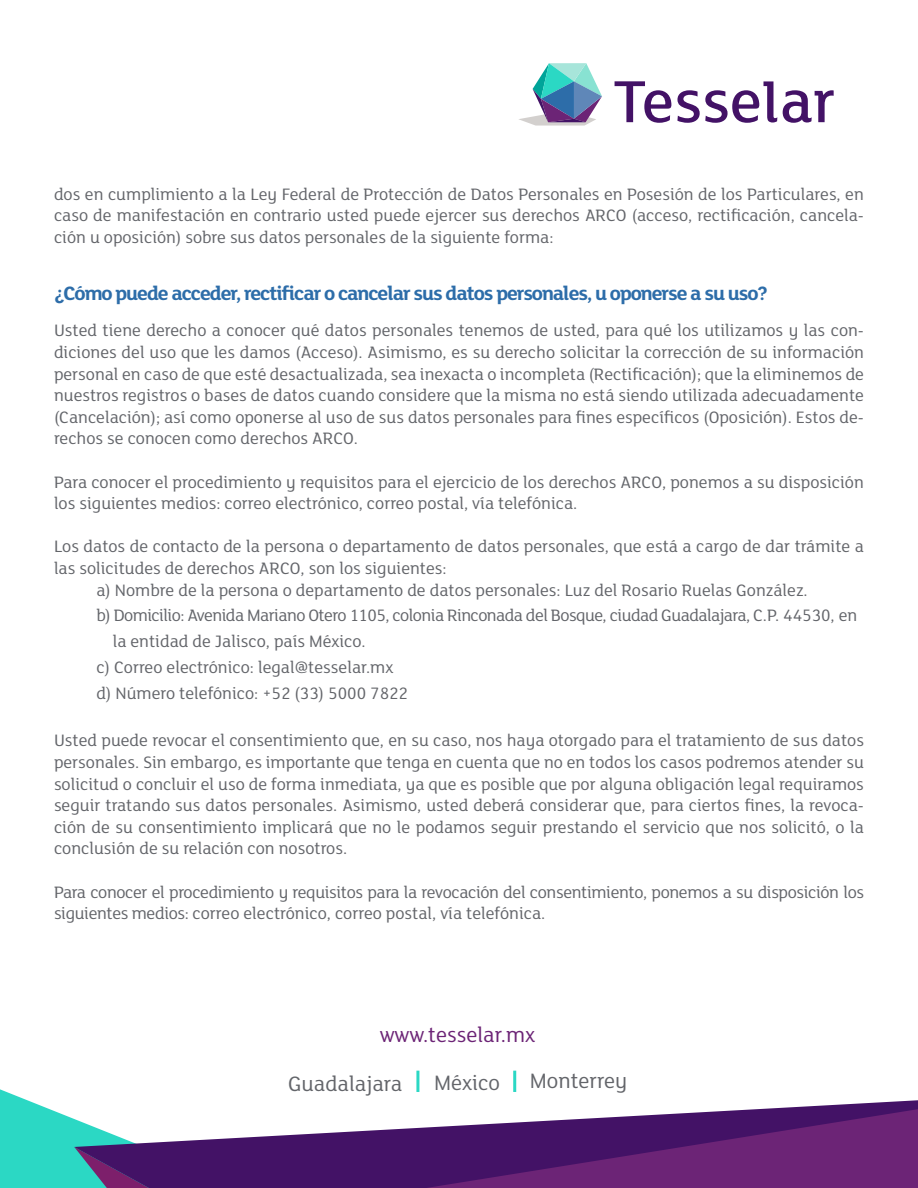
<style>
.page{position:relative;width:918px;height:1188px;background:#fff}
.page>*{position:absolute;margin:0;border:0;box-sizing:border-box;transform-origin:0 0}
.t1{font:22.65px "FS Lola";color:#63656a}
.t2{font:22.65px "FS Lola";color:#6c2476}
.t3{font:700 21px "FS Lola";letter-spacing:-.05em;color:#2d6da9}
.t4{font:18px/21.6px "FS Lola";color:#63656a;text-align:justify}
.t5{font:18px/21.6px "FS Lola";letter-spacing:-.02em;color:#63656a}
.t6{font:18px "FS Lola";letter-spacing:-.03em;color:#63656a}
</style>
<div class="page">
<svg style="left:615px;top:81px;width:56px;height:42px"></svg>
<svg style="left:677px;top:81px;width:100px;height:42px"></svg>
<svg style="left:783px;top:90px;width:51px;height:33px"></svg>
<svg style="left:519px;top:63px;width:83px;height:63px"></svg>
<svg style="left:0;top:1089px;width:74px;height:99px;background:#4bddcd"></svg>
<svg style="left:74px;top:1100px;width:844px;height:88px"></svg>
<svg style="left:426px;top:1109px;width:492px;height:79px;background:#662d7a"></svg>
<hr style="left:416px;top:1071px;width:3px;height:21px;background:#2bd8c4">
<hr style="left:513px;top:1071px;width:3px;height:21px;background:#2bd8c4">
<p class="t4" style="left:54px;top:182px;width:811px">dos en cumplimiento a la Ley Federal de Protección de Datos Personales en Posesión de los Particulares, en caso de manifestación en contrario usted puede ejercer sus derechos ARCO (acceso, rectificación, cancela&shy;ción u oposición) sobre sus datos personales de la siguiente forma:</p>
<p class="t3" style="left:54px;top:279px;width:716px">¿Cómo puede acceder, rectificar o cancelar sus datos personales, u oponerse a su uso?</p>
<p class="t4" style="left:54px;top:319px;width:812px">Usted tiene derecho a conocer qué datos personales tenemos de usted, para qué los utilizamos y las con&shy;diciones del uso que les damos (Acceso). Asimismo, es su derecho solicitar la corrección de su información personal en caso de que esté desactualizada, sea inexacta o incompleta (Rectificación); que la eliminemos de nuestros registros o bases de datos cuando considere que la misma no está siendo utilizada adecuadamente (Cancelación); así como oponerse al uso de sus datos personales para fines específicos (Oposición). Estos de&shy;rechos se conocen como derechos ARCO.</p>
<p class="t4" style="left:54px;top:470px;width:811px">Para conocer el procedimiento y requisitos para el ejercicio de los derechos ARCO, ponemos a su disposición los siguientes medios: correo electrónico, correo postal, vía telefónica.</p>
<p class="t4" style="left:54px;top:535px;width:812px">Los datos de contacto de la persona o departamento de datos personales, que está a cargo de dar trámite a las solicitudes de derechos ARCO, son los siguientes:</p>
<p class="t4" style="left:97px;top:578px;width:713px">a) Nombre de la persona o departamento de datos personales: Luz del Rosario Ruelas González.</p>
<p class="t6" style="left:97px;top:604px;width:762px">b) Domicilio: Avenida Mariano Otero 1105, colonia Rinconada del Bosque, ciudad Guadalajara, C.P. 44530, en</p>
<p class="t4" style="left:113px;top:630px;width:254px">la entidad de Jalisco, país México.</p>
<p class="t4" style="left:97px;top:656px;width:298px">c) Correo electrónico: legal@tesselar.mx</p>
<p class="t4" style="left:97px;top:682px;width:313px">d) Número telefónico: +52 (33) 5000 7822</p>
<p class="t4" style="left:54px;top:729px;width:812px">Usted puede revocar el consentimiento que, en su caso, nos haya otorgado para el tratamiento de sus datos personales. Sin embargo, es importante que tenga en cuenta que no en todos los casos podremos atender su solicitud o concluir el uso de forma inmediata, ya que es posible que por alguna obligación legal requiramos seguir tratando sus datos personales. Asimismo, usted deberá considerar que, para ciertos fines, la revoca&shy;ción de su consentimiento implicará que no le podamos seguir prestando el servicio que nos solicitó, o la conclusión de su relación con nosotros.</p>
<p class="t5" style="left:54px;top:880px;width:812px">Para conocer el procedimiento y requisitos para la revocación del consentimiento, ponemos a su disposición los siguientes medios: correo electrónico, correo postal, vía telefónica.</p>
<p class="t2" style="left:380px;top:1020px;width:157px">www.tesselar.mx</p>
<p class="t1" style="left:288px;top:1069px;width:116px">Guadalajara</p>
<p class="t1" style="left:434px;top:1068px;width:67px">México</p>
<p class="t1" style="left:530px;top:1066px;width:99px">Monterrey</p>
</div>
